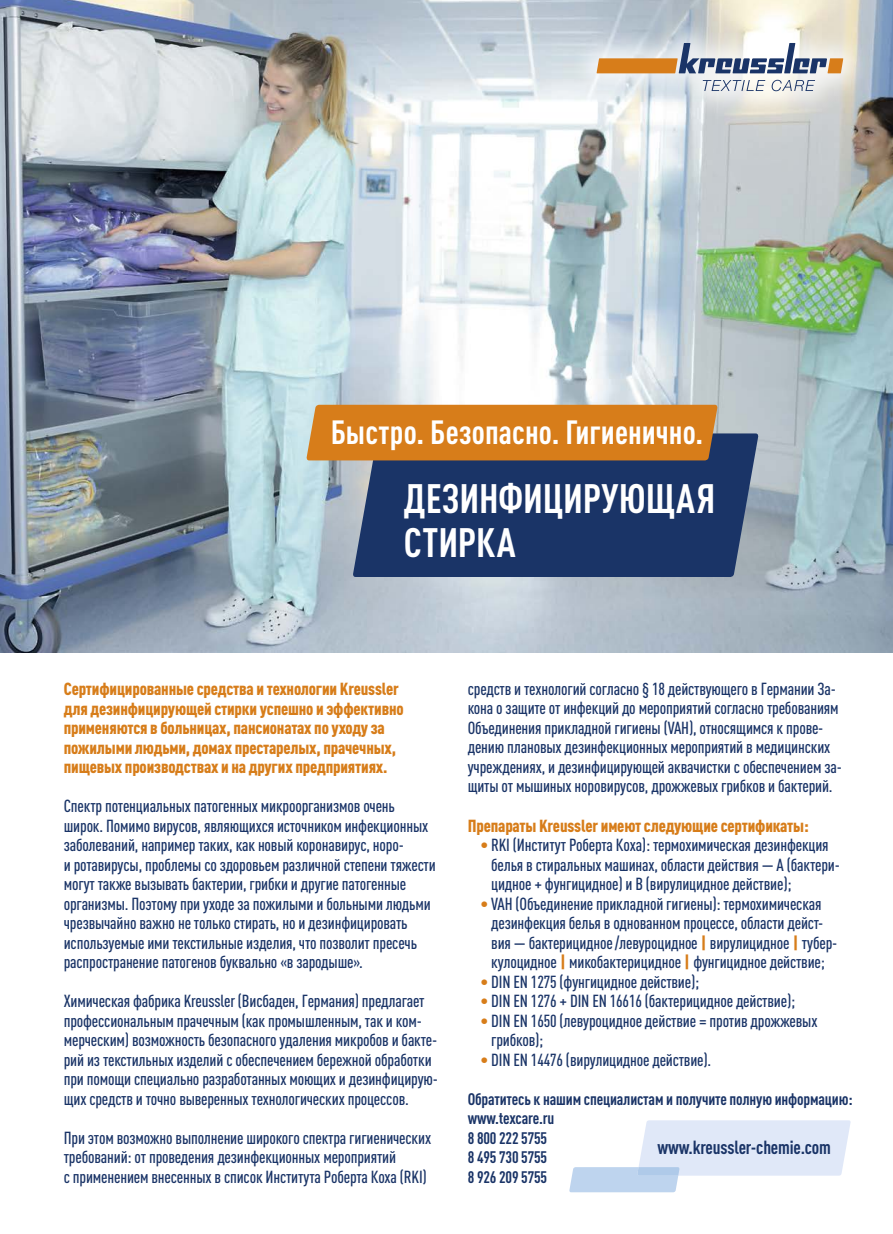
<style>
.page{position:relative;width:893px;height:1234px;background:#fff}
.page>*{position:absolute;margin:0;border:0;box-sizing:border-box;transform-origin:0 0}
.t1{font:700 condensed 40.5px/43.3px "DIN Pro";color:#fff}
.t2{font:700 condensed 33.15px "DIN Pro";letter-spacing:.005em;color:#fff}
.t3{font:700 condensed 18.75px "DIN Pro";letter-spacing:-.01em;color:#1a3467}
.t4{font:500 condensed 17.25px/19.5px "DIN Pro";letter-spacing:-.01em;color:#1a3467}
.t5{font:900 condensed 17.25px/19.5px "DIN Pro";letter-spacing:-.01em;color:#d77d1a}
.t6{font:700 condensed 16.5px/19.5px "DIN Pro";letter-spacing:-.01em;color:#1a3467}
.s1{color:#d77d1a}
.s2{font-weight:900;color:#d77d1a}
</style>
<div class="page">
<img style="left:0;top:0;width:893px;height:652px">
<div style="left:569px;top:15px;width:301px;height:104px;background:#fff;opacity:.75"></div>
<svg style="left:703px;top:80px;width:112px;height:11px"></svg>
<svg style="left:597px;top:43px;width:246px;height:30px;background:#b6ada7"></svg>
<svg style="left:352px;top:433px;width:407px;height:144px;background:#243c6c"></svg>
<div style="left:306px;top:404px;width:412px;height:56px;background:#d77d1a"></div>
<svg style="left:569px;top:1120px;width:282px;height:71px"></svg>
<h2 class="t2" style="left:331px;top:407px;width:374px">Быстро. Безопасно. Гигиенично.</h2>
<h1 class="t1" style="left:404px;top:473px;width:313px">ДЕЗИНФИЦИРУЮЩАЯ<br>СТИРКА</h1>
<p class="t5" style="left:64px;top:677px;width:341px">Сертифицированные средства и технологии Kreussler для дезинфицирующей стирки успешно и эффективно применяются в больницах, пансионатах по уходу за пожилыми людьми, домах престарелых, прачечных, пищевых производствах и на других предприятиях.</p>
<p class="t4" style="left:64px;top:794px;width:373px">Спектр потенциальных патогенных микроорганизмов очень широк. Помимо вирусов, являющихся источником инфекционных заболеваний, например таких, как новый коронавирус, норо-<br>и ротавирусы, проблемы со здоровьем различной степени тяжести могут также вызывать бактерии, грибки и другие патогенные организмы. Поэтому при уходе за пожилыми и больными людьми чрезвычайно важно не только стирать, но и дезинфицировать используемые ими текстильные изделия, что позволит пресечь распространение патогенов буквально «в зародыше».</p>
<p class="t4" style="left:64px;top:989px;width:376px">Химическая фабрика Kreussler (Висбаден, Германия) предлагает профессиональным прачечным (как промышленным, так и ком&shy;мерческим) возможность безопасного удаления микробов и бакте&shy;рий из текстильных изделий с обеспечением бережной обработки при помощи специально разработанных моющих и дезинфицирую&shy;щих средств и точно выверенных технологических процессов.</p>
<p class="t4" style="left:64px;top:1126px;width:369px">При этом возможно выполнение широкого спектра гигиенических требований: от проведения дезинфекционных мероприятий<br>с применением внесенных в список Института Роберта Коха (RKI)</p>
<p class="t4" style="left:468px;top:677px;width:376px">средств и технологий согласно § 18 действующего в Германии За&shy;кона о защите от инфекций до мероприятий согласно требованиям Объединения прикладной гигиены (VAH), относящимся к прове&shy;дению плановых дезинфекционных мероприятий в медицинских учреждениях, и дезинфицирующей аквачистки с обеспечением за&shy;щиты от мышиных норовирусов, дрожжевых грибков и бактерий.</p>
<p class="t5" style="left:468px;top:813px;width:342px">Препараты Kreussler имеют следующие сертификаты:</p>
<p class="t4" style="left:491px;top:833px;width:350px;text-indent:-11px"><span class="s1">•</span> RKI (Институт Роберта Коха): термохимическая дезинфекция белья в стиральных машинах, области действия — А (бактери&shy;цидное + фунгицидное) и В (вирулицидное действие);</p>
<p class="t4" style="left:491px;top:892px;width:348px;text-indent:-11px"><span class="s1">•</span> VAH (Объединение прикладной гигиены): термохимическая дезинфекция белья в однованном процессе, области дейст&shy;вия — бактерицидное/левуроцидное <span class="s2">|</span> вирулицидное <span class="s2">|</span> тубер&shy;кулоцидное <span class="s2">|</span> микобактерицидное <span class="s2">|</span> фунгицидное действие;</p>
<p class="t4" style="left:480px;top:970px;width:220px"><span class="s1">•</span> DIN EN 1275 (фунгицидное действие);</p>
<p class="t4" style="left:480px;top:989px;width:316px"><span class="s1">•</span> DIN EN 1276 + DIN EN 16616 (бактерицидное действие);</p>
<p class="t4" style="left:491px;top:1008px;width:328px;text-indent:-11px"><span class="s1">•</span> DIN EN 1650 (левуроцидное действие = против дрожжевых грибков);</p>
<p class="t4" style="left:480px;top:1047px;width:232px"><span class="s1">•</span> DIN EN 14476 (вирулицидное действие).</p>
<p class="t6" style="left:468px;top:1087px;width:386px">Обратитесь к нашим специалистам и получите полную информацию: www.texcare.ru<br>8 800 222 5755<br>8 495 730 5755<br>8 926 209 5755</p>
<p class="t3" style="left:657px;top:1132px;width:175px">www.kreussler-chemie.com</p>
</div>
